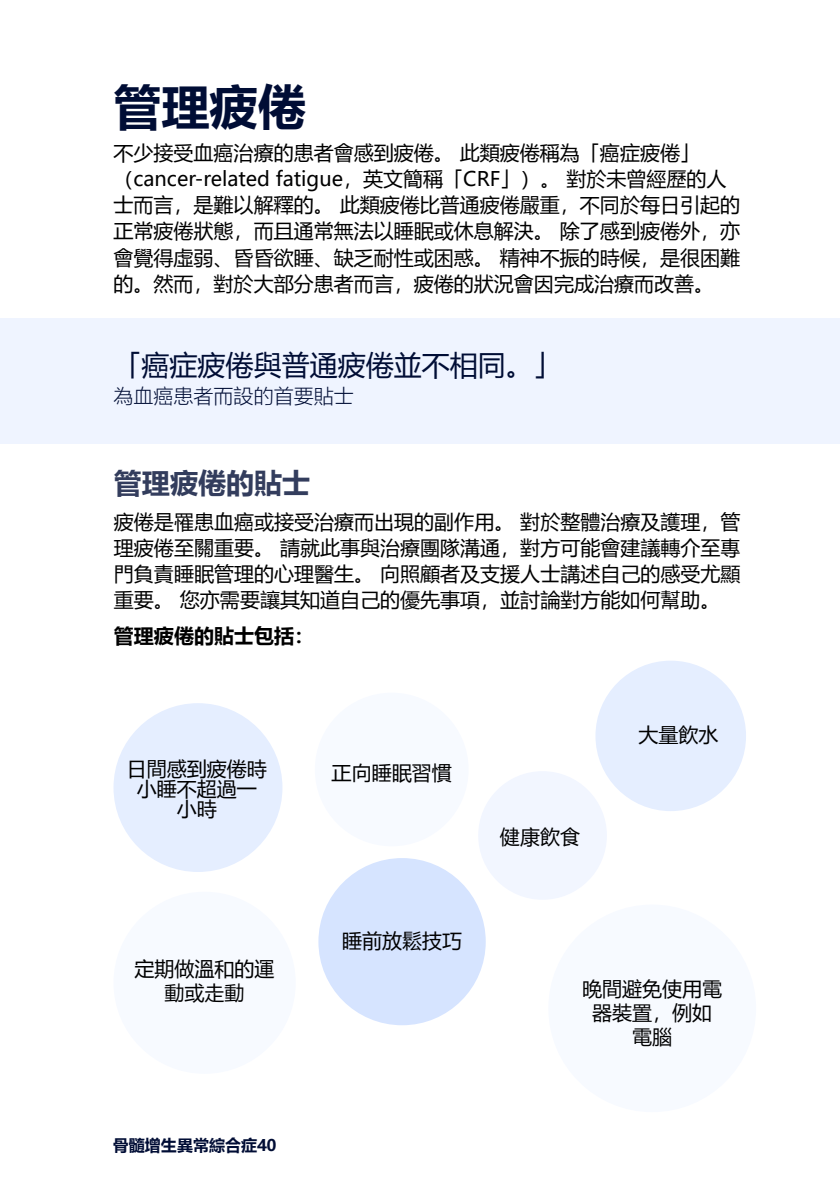
<style>
.page{position:relative;width:840px;height:1191px;background:#fff}
.page>*{position:absolute;margin:0;border:0;box-sizing:border-box;transform-origin:0 0}
.t1{font:700 48px "Microsoft Ya Hei";color:#000d35}
.t2{font:28px "Microsoft Ya Hei";color:#000d35}
.t3{font:700 28px "Microsoft Ya Hei";color:#333d5d}
.t4{font:20px/26px "Microsoft Ya Hei";color:#000;text-align:center}
.t5{font:300 20px "Microsoft Ya Hei";color:#000d35}
.t6{font:700 20px "Microsoft Ya Hei";color:#000}
.t7{font:700 16px "Microsoft Ya Hei";color:#000d35}
</style>
<div class="page">
<div style="left:548px;top:904px;width:207px;height:208px;background:#f7faff;border-radius:50%"></div>
<div style="left:315px;top:692px;width:153px;height:154px;background:#f7faff;border-radius:50%"></div>
<div style="left:113px;top:891px;width:182px;height:182px;background:#f7faff;border-radius:50%"></div>
<div style="left:318px;top:858px;width:167px;height:167px;background:#d6e4ff;border-radius:50%"></div>
<div style="left:113px;top:703px;width:169px;height:169px;background:#e5eeff;border-radius:50%"></div>
<div style="left:478px;top:771px;width:128px;height:128px;background:#f2f6ff;border-radius:50%"></div>
<div style="left:595px;top:660px;width:150px;height:151px;background:#e5eeff;border-radius:50%"></div>
<div style="left:0;top:318px;width:839px;height:126px;background:#eff4ff"></div>
<p class="t1" style="left:113px;top:74px;width:193px">管理疲倦</p>
<p class="t4" style="left:113px;top:140px;width:627px;text-align:left">不少接受血癌治療的患者會感到疲倦。 此類疲倦稱為「癌症疲倦」（cancer-related fatigue，英文簡稱「CRF」）。 對於未曾經歷的人士而言，是難以解釋的。 此類疲倦比普通疲倦嚴重，不同於每日引起的正常疲倦狀態，而且通常無法以睡眠或休息解決。 除了感到疲倦外，亦會覺得虛弱、昏昏欲睡、缺乏耐性或困惑。 精神不振的時候，是很困難的。然而，對於大部分患者而言，疲倦的狀況會因完成治療而改善。</p>
<p class="t2" style="left:113px;top:346px;width:449px">「癌症疲倦與普通疲倦並不相同。」</p>
<p class="t5" style="left:113px;top:383px;width:241px">為血癌患者而設的首要貼士</p>
<p class="t3" style="left:114px;top:463px;width:197px">管理疲倦的貼士</p>
<p class="t4" style="left:114px;top:508px;width:627px;text-align:justify">疲倦是罹患血癌或接受治療而出現的副作用。 對於整體治療及護理，管理疲倦至關重要。 請就此事與治療團隊溝通，對方可能會建議轉介至專門負責睡眠管理的心理醫生。 向照顧者及支援人士講述自己的感受尤顯重要。 您亦需要讓其知道自己的優先事項，並討論對方能如何幫助。</p>
<p class="t6" style="left:114px;top:622px;width:201px">管理疲倦的貼士包括：</p>
<p class="t4" style="left:127px;top:758px;width:142px;line-height:20px">日間感到疲倦時小睡不超過一小時</p>
<p class="t4" style="left:134px;top:956px;width:141px;line-height:24px">定期做溫和的運動或走動</p>
<p class="t7" style="left:113px;top:1134px;width:165px">骨髓增生異常綜合症40</p>
<p class="t4" style="left:331px;top:759px;width:121px">正向睡眠習慣</p>
<p class="t4" style="left:342px;top:926px;width:121px">睡前放鬆技巧</p>
<p class="t4" style="left:499px;top:823px;width:81px">健康飲食</p>
<p class="t4" style="left:638px;top:721px;width:81px">大量飲水</p>
<p class="t4" style="left:581px;top:976px;width:141px;line-height:24px">晚間避免使用電器裝置，例如電腦</p>
</div>
